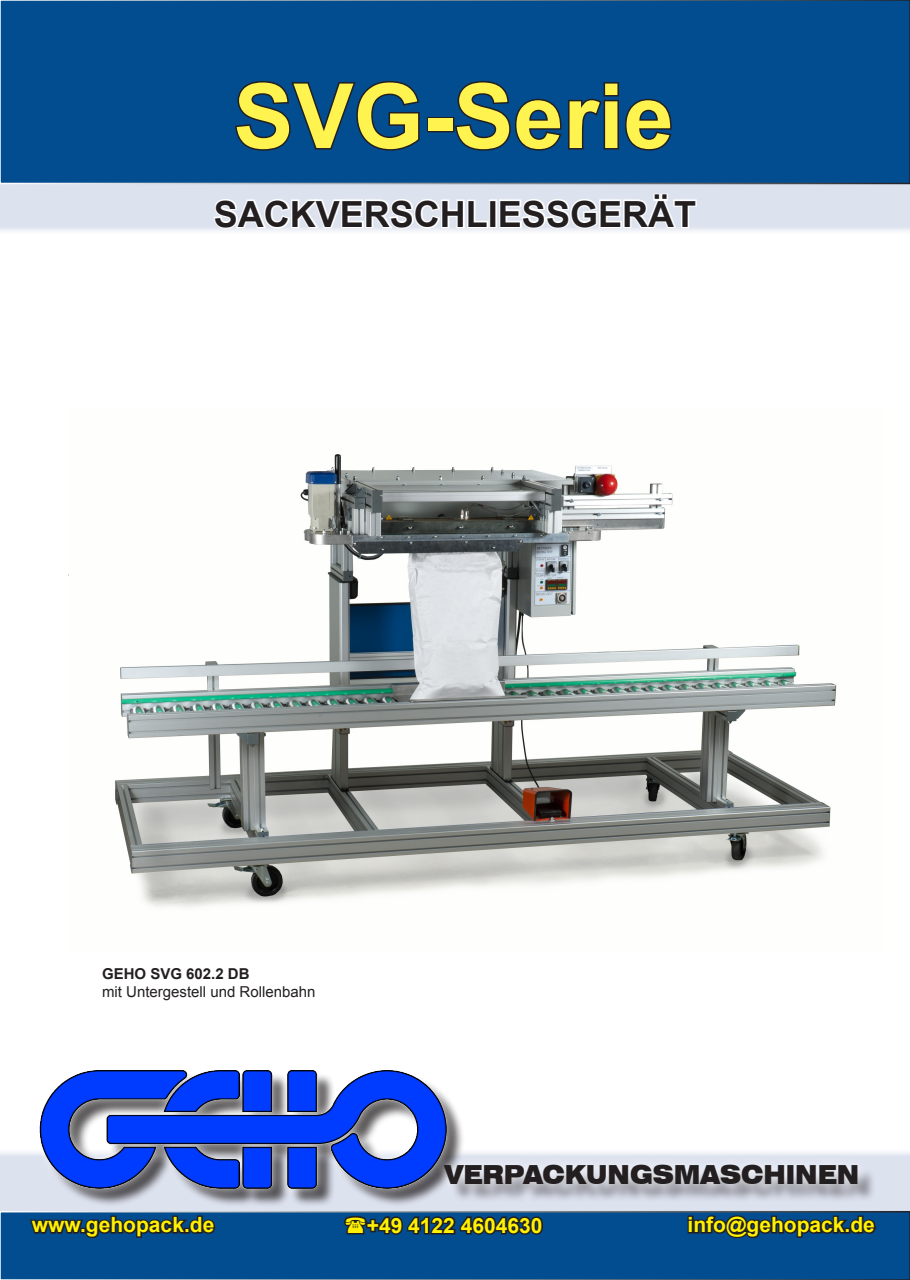
<style>
.page{position:relative;width:910px;height:1280px;background:#fff}
.page>*{position:absolute;margin:0;border:0;box-sizing:border-box;transform-origin:0 0}
.t1{font:700 90px "Arial";color:#fff34f}
.t2{font:700 36px "Arial";color:#231f20}
.t3{font:900 expanded 26.25px "Swiss 721 BT";color:#231f20;scale:.82 1}
.t4{font:700 21px "Arial";color:#fff101}
.Bildlegende{font:15px "Arial";color:#231f20}
.Bildlegende-2{font:700 15px "Arial";color:#231f20}
</style>
<div class="page">
<div style="left:0;top:183px;width:910px;height:52px;background:#dde2ef;border:2px solid #fff"></div>
<svg style="left:0;top:1152px;width:910px;height:59px;background:#dfe4f0"></svg>
<div style="left:0;top:0;width:910px;height:183px;background:#014d90"></div>
<div style="left:0;top:1212px;width:910px;height:68px;background:#014d90"></div>
<div style="left:42px;top:1072px;width:423px;height:135px;background:#231f20;opacity:.75"></div>
<div style="left:31px;top:1060px;width:425px;height:138px;background:#fff;opacity:.75"></div>
<img style="left:32px;top:1069px;width:427px;height:120px">
<div style="left:447px;top:1167px;width:430px;height:36px;background:#231f20;opacity:.48"></div>
<div style="left:435px;top:1156px;width:432px;height:38px;background:#fff;opacity:.75"></div>
<svg style="left:28px;top:1207px;width:189px;height:31px"></svg>
<svg style="left:688px;top:1207px;width:190px;height:31px"></svg>
<svg style="left:235px;top:81px;width:185px;height:70px"></svg>
<div style="left:427px;top:117px;width:27px;height:15px;border:3px solid #231f20"></div>
<svg style="left:453px;top:81px;width:219px;height:70px"></svg>
<svg style="left:212px;top:199px;width:278px;height:32px"></svg>
<div style="left:489px;top:199px;width:8px;height:29px;border:3px solid #fff"></div>
<svg style="left:498px;top:194px;width:200px;height:37px"></svg>
<img style="left:68px;top:454px;width:769px;height:454px">
<svg style="left:342px;top:1212px;width:203px;height:23px"></svg>
<p class="t1" style="left:233px;top:56px;width:442px">SVG-Serie</p>
<p class="t2" style="left:214px;top:190px;width:484px">SACKVERSCHLIESSGERÄT</p>
<p class="Bildlegende-2" style="left:102px;top:963px;width:149px">GEHO SVG 602.2 DB</p>
<p class="Bildlegende" style="left:102px;top:981px;width:215px">mit Untergestell und Rollenbahn</p>
<p class="t3" style="left:445px;top:1159px;width:507px">VERPACKUNGSMASCHINEN</p>
<p class="t4" style="left:32px;top:1211px;width:184px">www.gehopack.de</p>
<p class="t4" style="left:367px;top:1211px;width:177px">+49 4122 4604630</p>
<p class="t4" style="left:688px;top:1211px;width:189px">info@gehopack.de</p>
</div>
